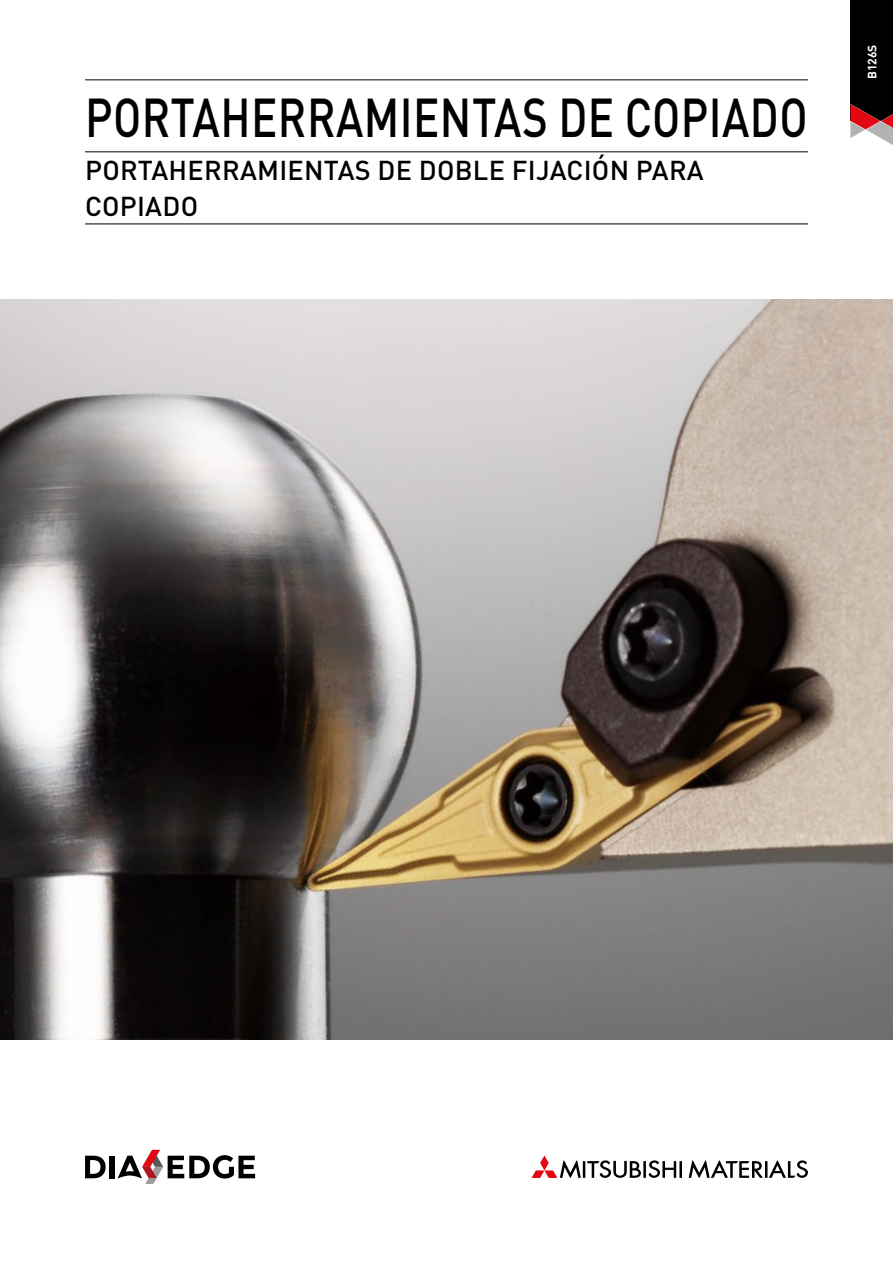
<style>
.page{position:relative;width:893px;height:1263px;background:#fff}
.page>*{position:absolute;margin:0;border:0;box-sizing:border-box;transform-origin:0 0}
.MHG_Headline_36_36pt{font:500 54px "DIN Pro";letter-spacing:.01em;color:#000;scale:.81 1}
.MHG_Subline_18_24pt{font:500 27px/36px "DIN Pro";letter-spacing:.01em;color:#000}
.MHG_Register_Marker{font:700 12px "DIN Pro";color:#fff}
</style>
<div class="page">
<div style="left:850px;top:0;width:43px;height:121px;background:#000"></div>
<svg style="left:850px;top:104px;width:43px;height:41px"></svg>
<hr style="left:679px;top:1161px;width:3px;height:17px;background:#000">
<hr style="left:643px;top:1161px;width:3px;height:17px;background:#000">
<svg style="left:649px;top:1160px;width:27px;height:18px"></svg>
<svg style="left:689px;top:1160px;width:119px;height:18px"></svg>
<svg style="left:531px;top:1155px;width:110px;height:23px"></svg>
<svg style="left:85px;top:1156px;width:21px;height:22px"></svg>
<div style="left:110px;top:1156px;width:5px;height:22px;background:#000"></div>
<svg style="left:118px;top:1150px;width:137px;height:34px"></svg>
<img style="left:0;top:300px;width:893px;height:740px">
<hr style="left:85px;top:79px;width:723px;height:1px;background:#000">
<hr style="left:85px;top:151px;width:723px;height:1px;background:#000">
<hr style="left:85px;top:224px;width:723px;height:1px;background:#000">
<p class="MHG_Headline_36_36pt" style="left:85px;top:73px;width:893px">PORTAHERRAMIENTAS DE COPIADO</p>
<p class="MHG_Subline_18_24pt" style="left:85px;top:149px;width:620px">PORTAHERRAMIENTAS DE DOBLE FIJACIÓN PARA<br>COPIADO</p>
<p class="MHG_Register_Marker" style="left:862px;top:79px;width:36px;rotate:-90deg">B126S</p>
</div>
